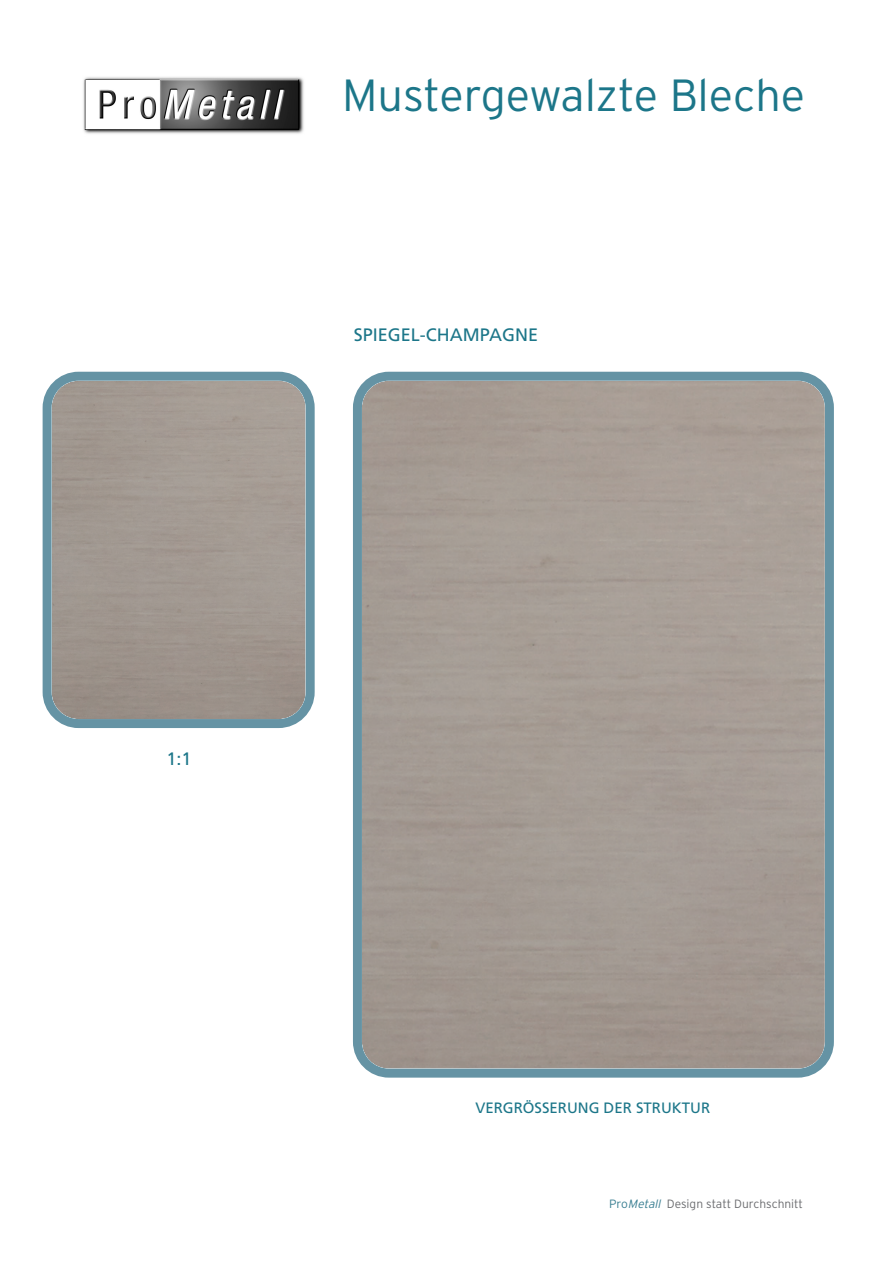
<style>
.page{position:relative;width:893px;height:1263px;background:#fff}
.page>*{position:absolute;margin:0;border:0;box-sizing:border-box;transform-origin:0 0}
.t1{font:300 45px "Interstate";color:#1c7689}
.t2{font:18px "Frutiger";color:#1c7689}
.t3{font:15px "Frutiger";color:#1c7689}
.t4{font:300 12px "Interstate";color:#6c6d70}
.s1{color:#3a7f92}
.s2{font-style:italic;color:#3a7f92}
</style>
<div class="page">
<img style="left:83px;top:77px;width:221px;height:57px">
<svg style="left:43px;top:372px;width:272px;height:356px;background:#9c9994"></svg>
<svg style="left:353px;top:372px;width:481px;height:705px;background:#a19b95"></svg>
<h1 class="t1" style="left:342px;top:79px;width:465px">Mustergewalzte Bleche</h1>
<h2 class="t2" style="left:354px;top:328px;width:186px">SPIEGEL-CHAMPAGNE</h2>
<h2 class="t2" style="left:166px;top:752px;width:26px">1:1</h2>
<p class="t3" style="left:475px;top:1102px;width:236px">VERGRÖSSERUNG DER STRUKTUR</p>
<p class="t4" style="left:609px;top:1200px;width:195px"><span class="s1">Pro</span><span class="s2">Metall</span> Design statt Durchschnitt</p>
</div>
